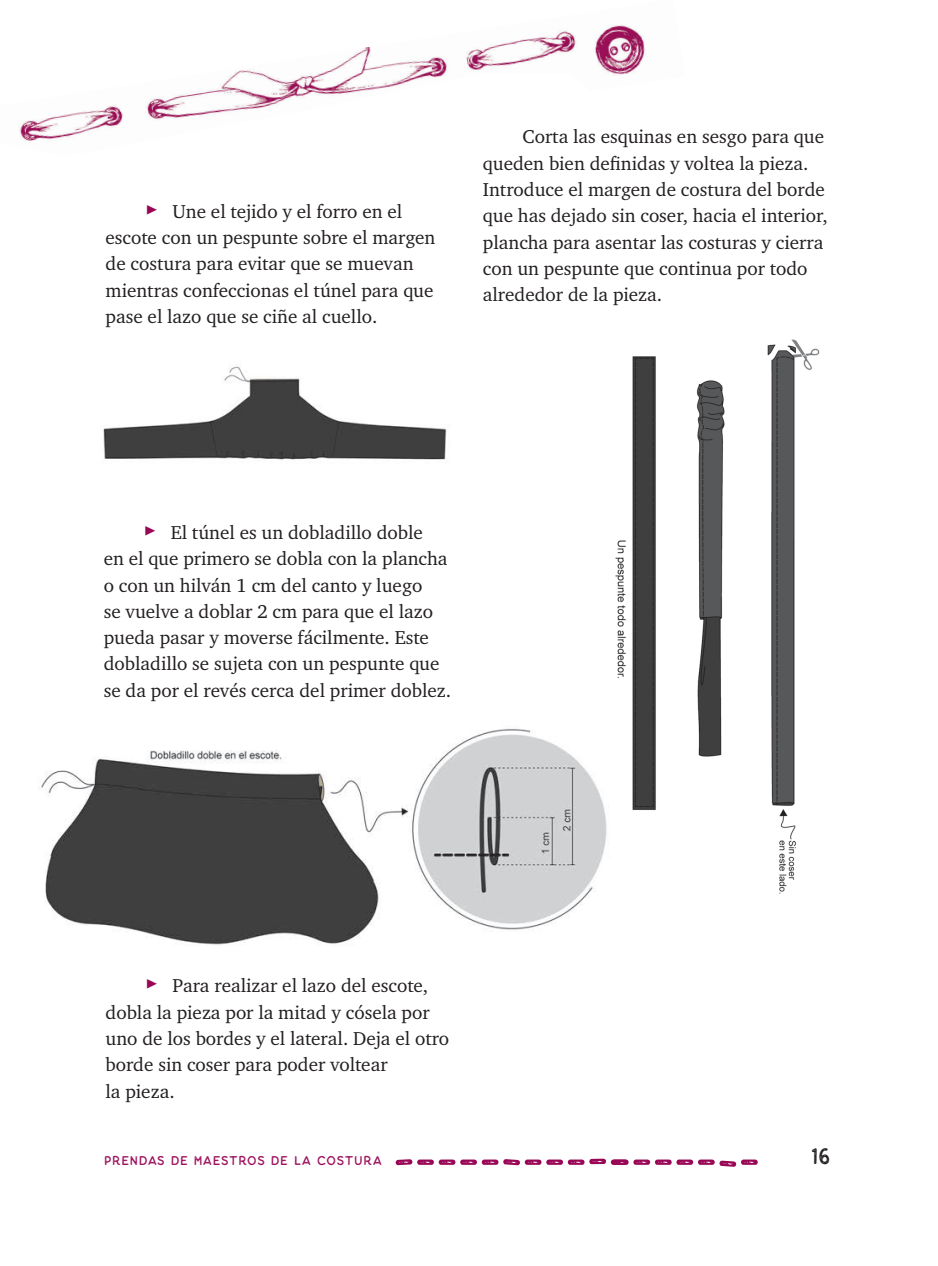
<style>
.page{position:relative;width:938px;height:1266px;background:#fff}
.page>*{position:absolute;margin:0;border:0;box-sizing:border-box;transform-origin:0 0}
.t1{font:21px "Thistails Sans Rough";color:#231f20}
.t2{font:19.25px/26.2px "Charter EF";color:#231f20}
.t3{font:11.72px "Thistails Sans Rough";color:#990655}
.s1{font-family:"Trajan Pro 3";font-weight:700;font-size:22.75px;color:#990655}
</style>
<div class="page">
<svg style="left:395px;top:1158px;width:362px;height:8px"></svg>
<img style="left:615px;top:339px;width:205px;height:555px">
<img style="left:103px;top:364px;width:347px;height:96px">
<img style="left:41px;top:728px;width:566px;height:217px">
<img style="left:19px;top:25px;width:626px;height:117px">
<p class="t2" style="left:105px;top:198px;width:331px;text-indent:40px"><span class="s1">▶</span> Une el tejido y el forro en el escote con un pespunte sobre el margen de costura para evitar que se muevan mientras confeccionas el túnel para que pase el lazo que se ciñe al cuello.</p>
<p class="t2" style="left:482px;top:123px;width:346px;text-indent:40px">Corta las esquinas en sesgo para que queden bien definidas y voltea la pieza.<br>Introduce el margen de costura del borde que has dejado sin coser, hacia el interior, plancha para asentar las costuras y cierra con un pespunte que continua por todo alrededor de la pieza.</p>
<p class="t2" style="left:104px;top:519px;width:349px;text-indent:40px"><span class="s1">▶</span> El túnel es un dobladillo doble<br>en el que primero se dobla con la plancha o con un hilván 1 cm del canto y luego<br>se vuelve a doblar 2 cm para que el lazo pueda pasar y moverse fácilmente. Este dobladillo se sujeta con un pespunte que se da por el revés cerca del primer doblez.</p>
<p class="t2" style="left:105px;top:972px;width:345px;text-indent:40px"><span class="s1">▶</span> Para realizar el lazo del escote, dobla la pieza por la mitad y cósela por uno de los bordes y el lateral. Deja el otro borde sin coser para poder voltear<br>la pieza.</p>
<p class="t3" style="left:104px;top:1155px;width:280px">PRENDAS DE MAESTROS DE LA COSTURA</p>
<p class="t1" style="left:811px;top:1145px;width:20px">16</p>
</div>
